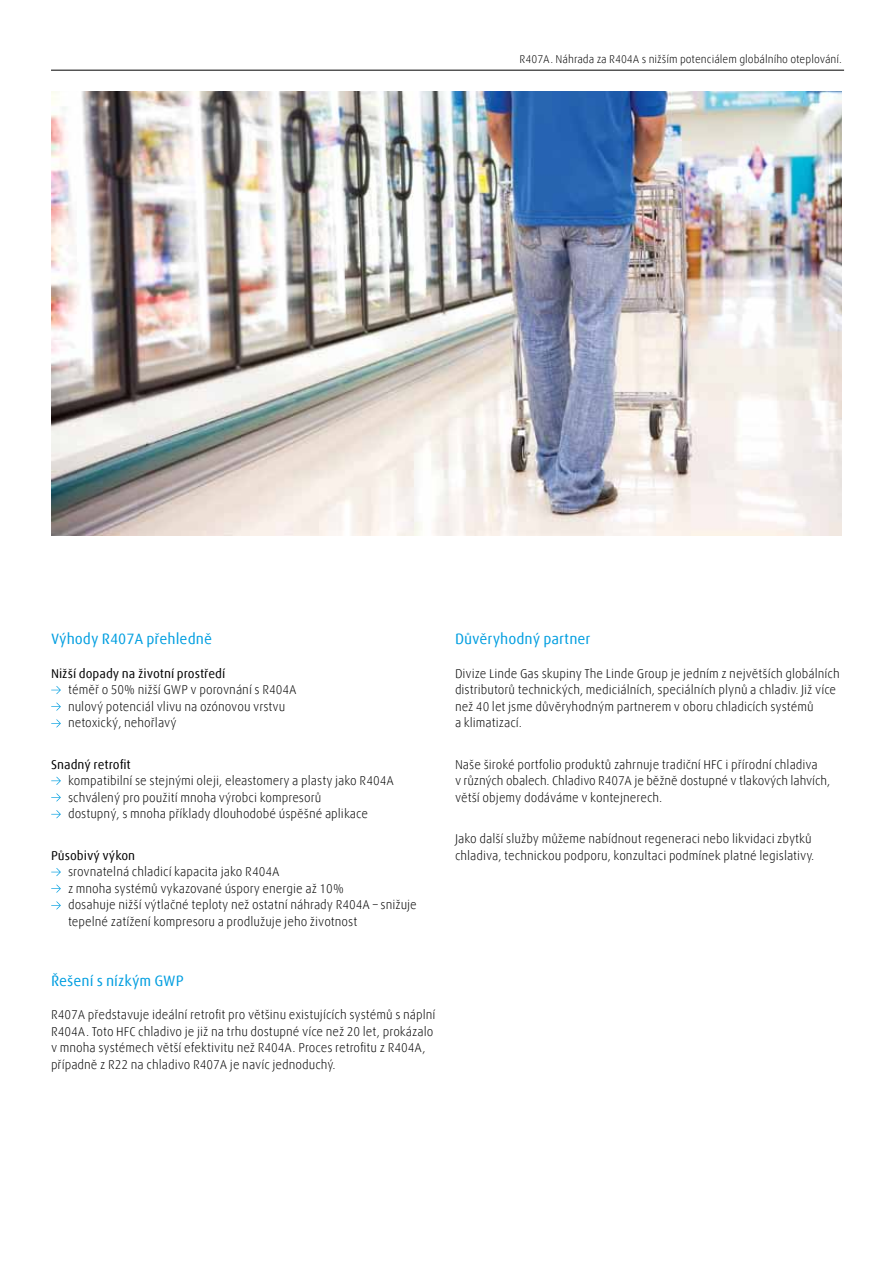
<style>
.page{position:relative;width:893px;height:1263px;background:#fff}
.page>*{position:absolute;margin:0;border:0;box-sizing:border-box;transform-origin:0 0}
.t1{font:700 15px "Linde Dax Office";color:#009ee0}
.t2{font:12.75px/16.5px "Linde Dax Office";color:#000}
.t3{font:700 12.75px "Linde Dax Office";color:#000}
.t4{font:11.25px "Linde Dax Office";color:#000}
</style>
<div class="page">
<hr style="left:51px;top:70px;width:793px;height:1px;background:#000">
<img style="left:51px;top:91px;width:791px;height:445px">
<svg style="left:51px;top:686px;width:10px;height:8px"></svg>
<svg style="left:51px;top:702px;width:10px;height:9px"></svg>
<svg style="left:51px;top:719px;width:10px;height:8px"></svg>
<svg style="left:51px;top:777px;width:10px;height:8px"></svg>
<svg style="left:51px;top:793px;width:10px;height:8px"></svg>
<svg style="left:51px;top:810px;width:10px;height:8px"></svg>
<svg style="left:51px;top:868px;width:10px;height:8px"></svg>
<svg style="left:51px;top:884px;width:10px;height:9px"></svg>
<svg style="left:51px;top:901px;width:10px;height:8px"></svg>
<p class="t4" style="left:520px;top:52px;width:324px">R407A. Náhrada za R404A s nižším potenciálem globálního oteplování.</p>
<p class="t1" style="left:51px;top:629px;width:163px">Výhody R407A přehledně</p>
<p class="t3" style="left:51px;top:665px;width:176px">Nižší dopady na životní prostředí</p>
<p class="t2" style="left:68px;top:681px;width:230px">téměř o 50% nižší GWP v porovnání s R404A nulový potenciál vlivu na ozónovou vrstvu netoxický, nehořlavý</p>
<p class="t3" style="left:51px;top:756px;width:81px">Snadný retrofit</p>
<p class="t2" style="left:68px;top:772px;width:327px">kompatibilní se stejnými oleji, eleastomery a plasty jako R404A schválený pro použití mnoha výrobci kompresorů<br>dostupný, s mnoha příklady dlouhodobé úspěšné aplikace</p>
<p class="t3" style="left:51px;top:847px;width:86px">Působivý výkon</p>
<p class="t2" style="left:68px;top:863px;width:350px">srovnatelná chladicí kapacita jako R404A<br>z mnoha systémů vykazované úspory energie až 10%<br>dosahuje nižší výtlačné teploty než ostatní náhrady R404A – snižuje tepelné zatížení kompresoru a prodlužuje jeho životnost</p>
<p class="t1" style="left:51px;top:971px;width:134px">Řešení s nízkým GWP</p>
<p class="t2" style="left:51px;top:1006px;width:386px">R407A představuje ideální retrofit pro většinu existujících systémů s náplní R404A. Toto HFC chladivo je již na trhu dostupné více než 20 let, prokázalo v mnoha systémech větší efektivitu než R404A. Proces retrofitu z R404A, případně z R22 na chladivo R407A je navíc jednoduchý.</p>
<p class="t1" style="left:455px;top:629px;width:137px">Důvěryhodný partner</p>
<p class="t2" style="left:455px;top:664px;width:386px">Divize Linde Gas skupiny The Linde Group je jedním z největších globálních distributorů technických, mediciálních, speciálních plynů a chladiv. Již více než 40 let jsme důvěryhodným partnerem v oboru chladicích systémů<br>a klimatizací.</p>
<p class="t2" style="left:455px;top:755px;width:377px">Naše široké portfolio produktů zahrnuje tradiční HFC i přírodní chladiva<br>v různých obalech. Chladivo R407A je běžně dostupné v tlakových lahvích, větší objemy dodáváme v kontejnerech.</p>
<p class="t2" style="left:455px;top:830px;width:361px">Jako další služby můžeme nabídnout regeneraci nebo likvidaci zbytků chladiva, technickou podporu, konzultaci podmínek platné legislativy.</p>
</div>
